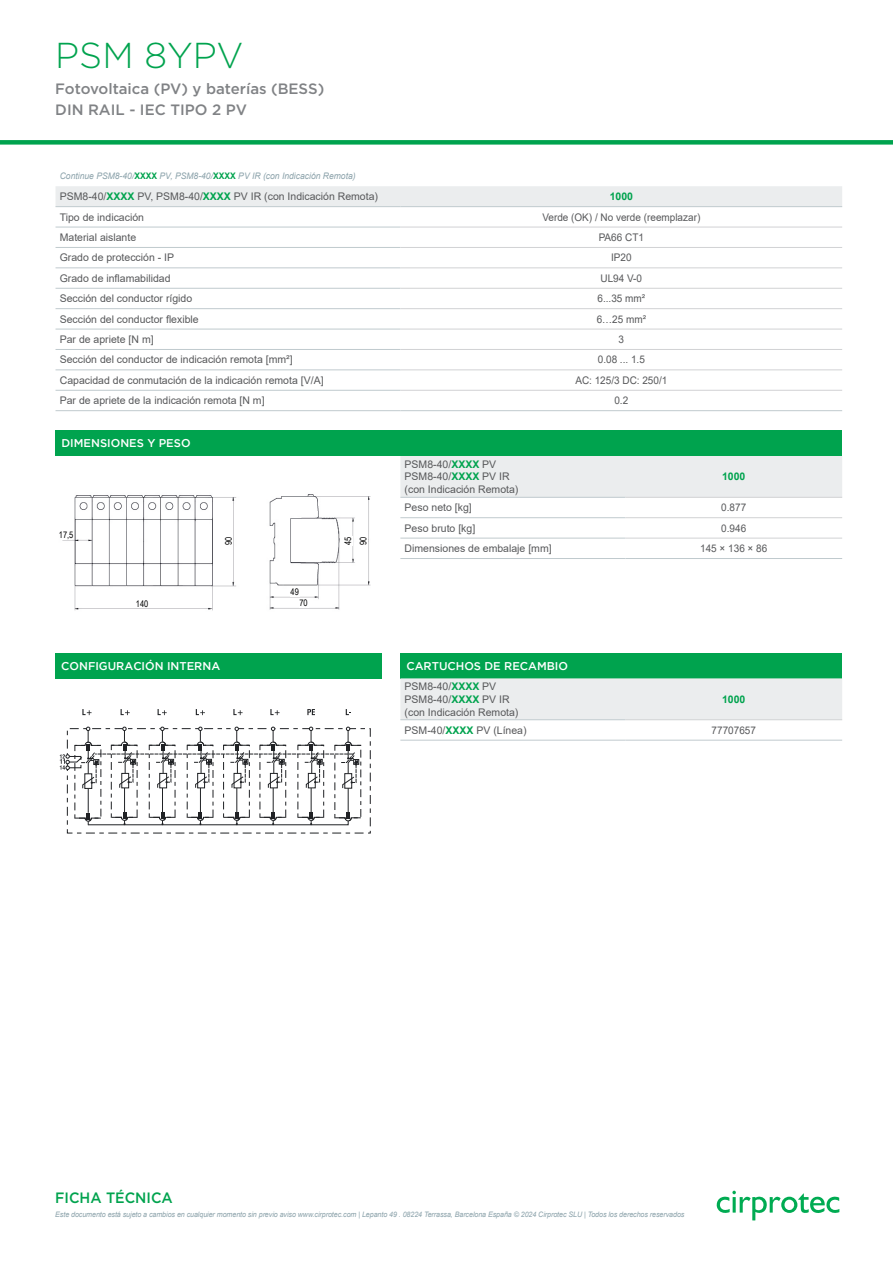
<style>
.page{position:relative;width:893px;height:1263px;background:#fff}
.page>*{position:absolute;margin:0;border:0;box-sizing:border-box;transform-origin:0 0}
.t1{font:300 36px "Gotham";color:#00a34e}
.t2{font:500 15px/21.3px "Gotham";color:#808285}
.t3{font:500 15px "Gotham";color:#00a34e;scale:.95 1}
.t4{font:500 11.25px "Gotham";color:#fff}
.t5{font:10.5px/12.6px "Arial";color:#57585a}
.t6{font:10.5px "Arial";color:#57585a;scale:.95 1}
.t7{font:700 10.5px "Arial";color:#00a34e}
.t8{font:9.15px/15.6px "Arial Narrow";color:#000001}
.t9{font:italic 9px "Arial";color:#8ba2aa;scale:.95 1}
.t10{font:italic 7.5px "Arial";letter-spacing:-.01em;color:#8ba2aa;scale:.95 1}
.s1{font-weight:700;font-style:normal;color:#00a34e}
.s2{font-weight:700;color:#00a34e}
</style>
<div class="page">
<div style="left:56px;top:186px;width:786px;height:20px;background:#ebedee"></div>
<hr style="left:56px;top:206px;width:345px;height:1px;background:#c0cace">
<hr style="left:401px;top:206px;width:441px;height:1px;background:#c0cace">
<hr style="left:56px;top:227px;width:345px;height:1px;background:#c0cace">
<hr style="left:56px;top:247px;width:345px;height:1px;background:#c0cace">
<hr style="left:401px;top:227px;width:441px;height:1px;background:#d1d2d4">
<hr style="left:56px;top:267px;width:345px;height:1px;background:#c0cace">
<hr style="left:401px;top:247px;width:441px;height:1px;background:#d1d2d4">
<hr style="left:56px;top:288px;width:345px;height:1px;background:#c0cace">
<hr style="left:401px;top:267px;width:441px;height:1px;background:#d1d2d4">
<hr style="left:56px;top:308px;width:345px;height:1px;background:#c0cace">
<hr style="left:401px;top:288px;width:441px;height:1px;background:#d1d2d4">
<hr style="left:56px;top:329px;width:345px;height:1px;background:#c0cace">
<hr style="left:401px;top:308px;width:441px;height:1px;background:#d1d2d4">
<hr style="left:56px;top:349px;width:345px;height:1px;background:#c0cace">
<hr style="left:401px;top:329px;width:441px;height:1px;background:#d1d2d4">
<hr style="left:56px;top:369px;width:345px;height:1px;background:#c0cace">
<hr style="left:401px;top:349px;width:441px;height:1px;background:#d1d2d4">
<hr style="left:56px;top:390px;width:345px;height:1px;background:#c0cace">
<hr style="left:401px;top:369px;width:441px;height:1px;background:#d1d2d4">
<hr style="left:56px;top:410px;width:345px;height:1px;background:#c0cace">
<hr style="left:401px;top:390px;width:441px;height:1px;background:#d1d2d4">
<hr style="left:401px;top:410px;width:441px;height:1px;background:#c0cace">
<img style="left:62px;top:494px;width:309px;height:117px">
<div style="left:62px;top:535px;width:10px;height:5px;background:#fff"></div>
<div style="left:137px;top:603px;width:10px;height:5px;background:#fff"></div>
<div style="left:363px;top:536px;width:5px;height:9px;background:#fff"></div>
<div style="left:228px;top:536px;width:5px;height:9px;background:#fff"></div>
<div style="left:347px;top:536px;width:5px;height:10px;background:#fff"></div>
<div style="left:290px;top:591px;width:10px;height:6px;background:#fff"></div>
<div style="left:299px;top:602px;width:10px;height:6px;background:#fff"></div>
<div style="left:400px;top:456px;width:442px;height:41px;background:#ebedee"></div>
<hr style="left:400px;top:497px;width:225px;height:1px;background:#c0cace">
<hr style="left:400px;top:517px;width:225px;height:1px;background:#c0cace">
<hr style="left:625px;top:497px;width:217px;height:1px;background:#d1d2d4">
<hr style="left:400px;top:538px;width:225px;height:1px;background:#c0cace">
<hr style="left:625px;top:517px;width:217px;height:1px;background:#d1d2d4">
<hr style="left:400px;top:558px;width:225px;height:1px;background:#c0cace">
<hr style="left:625px;top:538px;width:217px;height:1px;background:#d1d2d4">
<hr style="left:625px;top:558px;width:217px;height:1px;background:#c0cace">
<div style="left:55px;top:430px;width:787px;height:26px;background:#00a34e"></div>
<svg style="left:307px;top:709px;width:8px;height:6px"></svg>
<svg style="left:82px;top:709px;width:10px;height:6px"></svg>
<svg style="left:121px;top:709px;width:9px;height:6px"></svg>
<svg style="left:158px;top:709px;width:9px;height:6px"></svg>
<svg style="left:196px;top:709px;width:9px;height:6px"></svg>
<svg style="left:233px;top:709px;width:10px;height:6px"></svg>
<svg style="left:270px;top:709px;width:10px;height:6px"></svg>
<svg style="left:60px;top:727px;width:311px;height:107px"></svg>
<div style="left:55px;top:653px;width:327px;height:26px;background:#00a34e"></div>
<div style="left:400px;top:653px;width:442px;height:25px;background:#00a34e"></div>
<div style="left:400px;top:678px;width:442px;height:41px;background:#ebedee"></div>
<hr style="left:400px;top:719px;width:225px;height:1px;background:#c0cace">
<hr style="left:400px;top:740px;width:225px;height:1px;background:#c0cace">
<hr style="left:625px;top:719px;width:217px;height:1px;background:#d1d2d4">
<hr style="left:625px;top:740px;width:217px;height:1px;background:#c0cace">
<div style="left:0;top:140px;width:893px;height:5px;background:#00a34e"></div>
<svg style="left:717px;top:1191px;width:122px;height:29px"></svg>
<h1 class="t1" style="left:55px;top:33px;width:190px">PSM 8YPV</h1>
<h2 class="t2" style="left:55px;top:77px;width:270px">Fotovoltaica (PV) y baterías (BESS)<br>DIN RAIL - IEC TIPO 2 PV</h2>
<p class="t9" style="left:60px;top:170px;width:313px">Continue PSM8-40/<span class="s1">XXXX</span> PV, PSM8-40/<span class="s1">XXXX</span> PV IR (con Indicación Remota)</p>
<p class="t5" style="left:60px;top:190px;width:320px">PSM8-40/<span class="s2">XXXX</span> PV, PSM8-40/<span class="s2">XXXX</span> PV IR (con Indicación Remota)</p>
<p class="t7" style="left:610px;top:189px;width:25px">1000</p>
<p class="t5" style="left:60px;top:211px;width:86px">Tipo de indicación</p>
<p class="t6" style="left:542px;top:210px;width:168px">Verde (OK) / No verde (reemplazar)</p>
<p class="t5" style="left:60px;top:231px;width:78px">Material aislante</p>
<p class="t6" style="left:599px;top:230px;width:49px">PA66 CT1</p>
<p class="t5" style="left:60px;top:251px;width:116px">Grado de protección - IP</p>
<p class="t6" style="left:611px;top:251px;width:23px">IP20</p>
<p class="t5" style="left:60px;top:272px;width:112px">Grado de inflamabilidad</p>
<p class="t6" style="left:601px;top:271px;width:45px">UL94 V-0</p>
<p class="t5" style="left:60px;top:292px;width:134px">Sección del conductor rígido</p>
<p class="t6" style="left:597px;top:291px;width:52px">6...35 mm²</p>
<p class="t5" style="left:60px;top:313px;width:140px">Sección del conductor flexible</p>
<p class="t6" style="left:597px;top:312px;width:53px">6…25 mm²</p>
<p class="t5" style="left:60px;top:333px;width:95px">Par de apriete [N m]</p>
<p class="t6" style="left:619px;top:332px;width:7px">3</p>
<p class="t5" style="left:60px;top:353px;width:234px">Sección del conductor de indicación remota [mm²]</p>
<p class="t6" style="left:598px;top:353px;width:51px">0.08 ... 1.5</p>
<p class="t5" style="left:60px;top:374px;width:265px">Capacidad de conmutación de la indicación remota [V/A]</p>
<p class="t6" style="left:575px;top:373px;width:98px">AC: 125/3 DC: 250/1</p>
<p class="t5" style="left:60px;top:394px;width:206px">Par de apriete de la indicación remota [N m]</p>
<p class="t6" style="left:614px;top:393px;width:16px">0.2</p>
<p class="t4" style="left:61px;top:437px;width:131px">DIMENSIONES Y PESO</p>
<p class="t8" style="left:59px;top:527px;width:16px">17,5</p>
<p class="t8" style="left:136px;top:595px;width:14px">140</p>
<p class="t8" style="left:220px;top:545px;width:10px;rotate:-90deg">90</p>
<p class="t8" style="left:340px;top:545px;width:10px;rotate:-90deg">45<br>90</p>
<p class="t8" style="left:291px;top:584px;width:10px">49</p>
<p class="t8" style="left:299px;top:595px;width:10px">70</p>
<p class="t5" style="left:405px;top:458px;width:115px">PSM8-40/<span class="s2">XXXX</span> PV<br>PSM8-40/<span class="s2">XXXX</span> PV IR (con Indicación Remota)</p>
<p class="t7" style="left:722px;top:469px;width:25px">1000</p>
<p class="t5" style="left:405px;top:501px;width:69px">Peso neto [kg]</p>
<p class="t6" style="left:721px;top:500px;width:28px">0.877</p>
<p class="t5" style="left:405px;top:522px;width:72px">Peso bruto [kg]</p>
<p class="t6" style="left:721px;top:521px;width:28px">0.946</p>
<p class="t5" style="left:405px;top:542px;width:149px">Dimensiones de embalaje [mm]</p>
<p class="t6" style="left:700px;top:541px;width:72px">145 × 136 × 86</p>
<p class="t4" style="left:61px;top:659px;width:160px">CONFIGURACIÓN INTERNA</p>
<p class="t4" style="left:406px;top:659px;width:163px">CARTUCHOS DE RECAMBIO</p>
<p class="t5" style="left:405px;top:680px;width:115px">PSM8-40/<span class="s2">XXXX</span> PV<br>PSM8-40/<span class="s2">XXXX</span> PV IR (con Indicación Remota)</p>
<p class="t7" style="left:722px;top:692px;width:25px">1000</p>
<h2 class="t3" style="left:55px;top:1187px;width:125px">FICHA TÉCNICA</h2>
<p class="t5" style="left:405px;top:724px;width:123px">PSM-40/<span class="s2">XXXX</span> PV (Línea)</p>
<p class="t6" style="left:712px;top:723px;width:48px">77707657</p>
<p class="t10" style="left:55px;top:1210px;width:664px">Este documento está sujeto a cambios en cualquier momento sin previo aviso www.cirprotec.com | Lepanto 49 . 08224 Terrassa, Barcelona España © 2024 Cirprotec SLU | Todos los derechos reservados</p>
</div>
